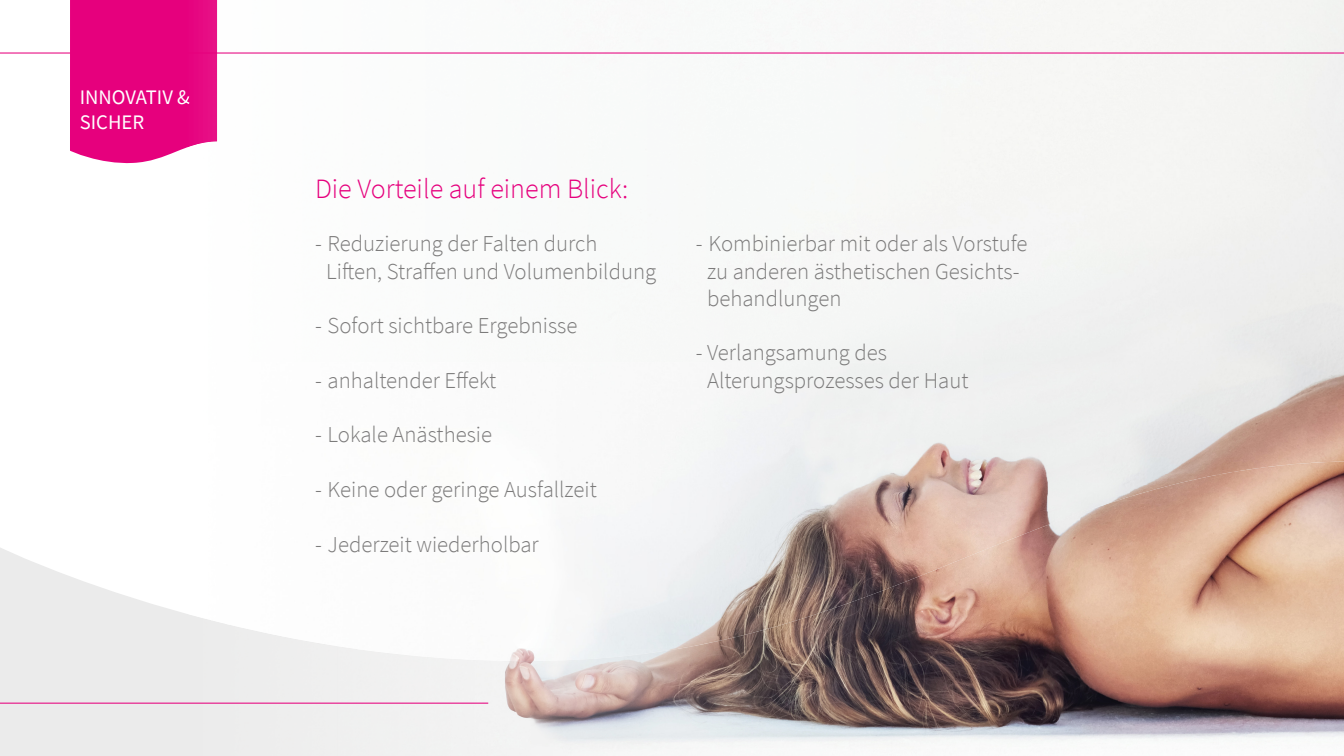
<style>
.page{position:relative;width:1344px;height:756px;background:#fff}
.page>*{position:absolute;margin:0;border:0;box-sizing:border-box;transform-origin:0 0}
.t1{font:300 28px "Source Sans Pro";color:#e6007d}
.t2{font:300 22.75px/27.3px "Source Sans Pro";color:#7c7b7b}
.t3{font:20.65px/24.8px "Source Sans Pro";color:#fff}
</style>
<div class="page">
<svg style="left:0;top:548px;width:187px;height:127px;fill:#ebebeb"></svg>
<img style="left:1219px;top:463px;width:125px;height:275px">
<img style="left:1168px;top:486px;width:51px;height:254px">
<img style="left:1118px;top:497px;width:50px;height:243px">
<img style="left:1080px;top:512px;width:38px;height:228px">
<img style="left:1043px;top:522px;width:37px;height:219px">
<img style="left:1018px;top:532px;width:25px;height:209px">
<img style="left:980px;top:549px;width:38px;height:191px">
<img style="left:955px;top:557px;width:25px;height:183px">
<img style="left:929px;top:575px;width:26px;height:166px">
<img style="left:892px;top:575px;width:37px;height:169px">
<img style="left:866px;top:597px;width:26px;height:149px">
<img style="left:829px;top:612px;width:37px;height:134px">
<img style="left:791px;top:612px;width:38px;height:131px">
<img style="left:741px;top:637px;width:50px;height:108px">
<img style="left:690px;top:637px;width:51px;height:108px">
<img style="left:602px;top:649px;width:88px;height:105px">
<img style="left:451px;top:661px;width:151px;height:95px">
<img style="left:715px;top:362px;width:252px;height:213px">
<img style="left:966px;top:362px;width:165px;height:150px">
<img style="left:1130px;top:362px;width:177px;height:113px">
<img style="left:1130px;top:474px;width:38px;height:23px">
<img style="left:1168px;top:474px;width:55px;height:12px">
<img style="left:966px;top:511px;width:64px;height:38px">
<img style="left:1029px;top:511px;width:26px;height:21px">
<img style="left:1055px;top:511px;width:30px;height:11px">
<img style="left:966px;top:549px;width:21px;height:8px">
<img style="left:715px;top:574px;width:76px;height:63px">
<img style="left:790px;top:574px;width:76px;height:38px">
<img style="left:866px;top:574px;width:38px;height:23px">
<img style="left:904px;top:574px;width:21px;height:8px">
<img style="left:790px;top:611px;width:34px;height:11px">
<img style="left:225px;top:624px;width:491px;height:13px">
<img style="left:281px;top:636px;width:458px;height:13px">
<img style="left:354px;top:649px;width:324px;height:12px">
<svg style="left:70px;top:0;width:147px;height:164px;background:#e70f85"></svg>
<hr style="left:0;top:52px;width:1344px;height:2px;background:#e6007d">
<hr style="left:0;top:703px;width:488px;height:1px;background:#e6007d">
<p class="t3" style="left:80px;top:84px;width:111px">INNOVATIV &amp;<br>SICHER</p>
<p class="t1" style="left:315px;top:171px;width:315px">Die Vorteile auf einem Blick:</p>
<p class="t2" style="left:326px;top:230px;width:331px;text-indent:-11px">- Reduzierung der Falten durch<br>Liften, Straffen und Volumenbildung</p>
<p class="t2" style="left:315px;top:312px;width:264px">- Sofort sichtbare Ergebnisse</p>
<p class="t2" style="left:315px;top:367px;width:183px">- anhaltender Effekt</p>
<p class="t2" style="left:315px;top:421px;width:179px">- Lokale Anästhesie</p>
<p class="t2" style="left:315px;top:476px;width:283px">- Keine oder geringe Ausfallzeit</p>
<p class="t2" style="left:315px;top:530px;width:225px">- Jederzeit wiederholbar</p>
<p class="t2" style="left:707px;top:230px;width:322px;text-indent:-11px">- Kombinierbar mit oder als Vorstufe zu anderen ästhetischen Gesichts&shy;behandlungen</p>
<p class="t2" style="left:707px;top:339px;width:263px;text-indent:-11px">- Verlangsamung des<br>Alterungsprozesses der Haut</p>
</div>
